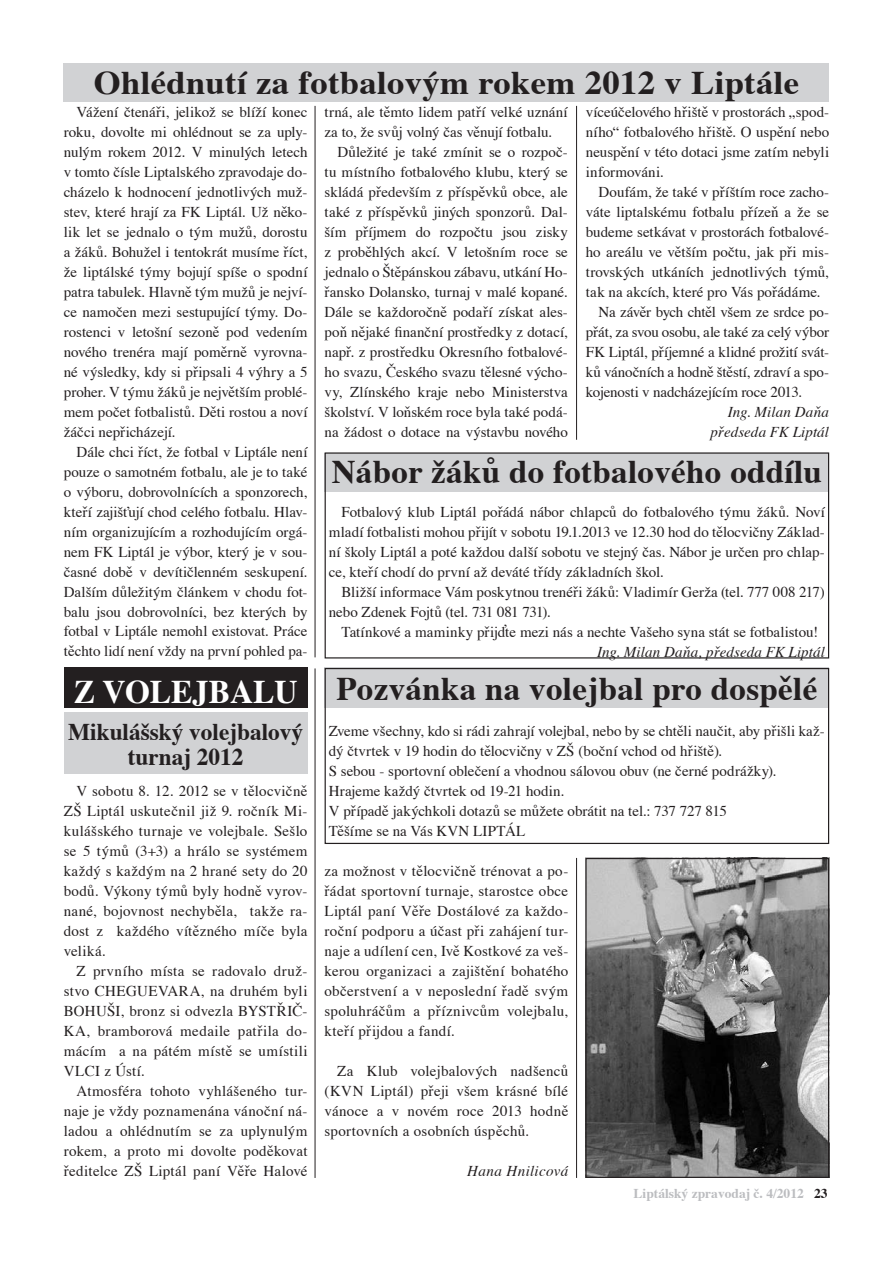
<style>
.page{position:relative;width:893px;height:1263px;background:#fff}
.page>*{position:absolute;margin:0;border:0;box-sizing:border-box;transform-origin:0 0}
.t1{font:700 33px "Times";letter-spacing:.01em;color:#231f20}
.t2{font:700 33px "Times";letter-spacing:.01em;color:#231f20;scale:1.05 1}
.t3{font:700 33px "Times";color:#fff}
.t4{font:700 24px/25.3px "Times";color:#231f20;text-align:center}
.t5{font:15px/20px "Times";letter-spacing:.005em;color:#231f20;text-align:justify}
.t6{font:italic 15px/20px "Times";letter-spacing:.01em;color:#231f20;text-align:right}
.t7{font:15px "Times";letter-spacing:-.015em;color:#231f20}
.t8{font:700 13.5px "Times";color:#bcbdc0}
.s1{color:#231f20}
</style>
<div class="page">
<div style="left:64px;top:64px;width:765px;height:38px;background:#d1d2d4"></div>
<div style="left:325px;top:668px;width:504px;height:40px;background:#d1d2d4"></div>
<div style="left:64px;top:712px;width:244px;height:61px;background:#d1d2d4"></div>
<div style="left:325px;top:453px;width:504px;height:38px;background:#d1d2d4"></div>
<div style="left:64px;top:668px;width:244px;height:40px;background:#231f20"></div>
<img style="left:587px;top:860px;width:240px;height:316px">
<div style="left:585px;top:858px;width:244px;height:320px;border:1px solid #231f20"></div>
<div style="left:325px;top:668px;width:504px;height:176px;border:1px solid #231f20"></div>
<hr style="left:315px;top:106px;width:1px;height:551px;background:#231f20">
<hr style="left:315px;top:668px;width:1px;height:510px;background:#231f20">
<hr style="left:576px;top:106px;width:1px;height:334px;background:#231f20">
<hr style="left:576px;top:858px;width:1px;height:320px;background:#231f20">
<h1 class="t2" style="left:94px;top:60px;width:673px">Ohlédnutí za fotbalovým rokem 2012 v Liptále</h1>
<p class="t5" style="left:586px;top:103px;width:245px">víceúčelového hřiště v prostorách „spod&shy;ního“ fotbalového hřiště. O uspění nebo neuspění v této dotaci jsme zatím nebyli informováni.</p>
<p class="t5" style="left:599px;top:183px;width:232px">Doufám, že také v příštím roce zacho-</p>
<p class="t5" style="left:586px;top:203px;width:245px">váte liptalskému fotbalu přízeň a že se</p>
<p class="t5" style="left:586px;top:223px;width:245px">budeme setkávat v prostorách fotbalové-</p>
<p class="t5" style="left:586px;top:243px;width:245px">ho areálu ve větším počtu, jak při mis-</p>
<p class="t5" style="left:586px;top:263px;width:245px">trovských utkáních jednotlivých týmů,</p>
<p class="t5" style="left:586px;top:283px;width:236px">tak na akcích, které pro Vás pořádáme.</p>
<p class="t7" style="left:599px;top:302px;width:232px">Na závěr bych chtěl všem ze srdce po-</p>
<p class="t5" style="left:586px;top:323px;width:245px">přát, za svou osobu, ale také za celý výbor</p>
<p class="t5" style="left:586px;top:342px;width:245px">FK Liptál, příjemné a klidné prožití svát-</p>
<p class="t5" style="left:586px;top:362px;width:245px">ků vánočních a hodně štěstí, zdraví a spo-</p>
<p class="t5" style="left:586px;top:382px;width:218px">kojenosti v nadcházejícím roce 2013.</p>
<p class="t6" style="left:710px;top:403px;width:120px">Ing. Milan Daňa předseda FK Liptál</p>
<p class="t5" style="left:64px;top:103px;width:245px;text-indent:13px">Vážení čtenáři, jelikož se blíží konec roku, dovolte mi ohlédnout se za uply&shy;nulým rokem 2012. V minulých letech v tomto čísle Liptalského zpravodaje do&shy;cházelo k hodnocení jednotlivých muž&shy;stev, které hrají za FK Liptál. Už něko&shy;lik let se jednalo o tým mužů, dorostu a žáků. Bohužel i tentokrát musíme říct, že liptálské týmy bojují spíše o spodní patra tabulek. Hlavně tým mužů je nejví&shy;ce namočen mezi sestupující týmy. Do&shy;rostenci v letošní sezoně pod vedením nového trenéra mají poměrně vyrovna&shy;né výsledky, kdy si připsali 4 výhry a 5 proher. V týmu žáků je největším problé&shy;mem počet fotbalistů. Děti rostou a noví žáčci nepřicházejí.</p>
<p class="t5" style="left:64px;top:442px;width:245px;text-indent:13px">Dále chci říct, že fotbal v Liptále není pouze o samotném fotbalu, ale je to také o výboru, dobrovolnících a sponzorech, kteří zajišťují chod celého fotbalu. Hlav&shy;ním organizujícím a rozhodujícím orgá&shy;nem FK Liptál je výbor, který je v sou&shy;časné době v devítičlenném seskupení.<br>Dalším důležitým článkem v chodu fot&shy;balu jsou dobrovolníci, bez kterých by fotbal v Liptále nemohl existovat. Práce těchto lidí není vždy na první pohled pa-</p>
<h1 class="t1" style="left:332px;top:449px;width:492px">Nábor žáků do fotbalového oddílu</h1>
<p class="t5" style="left:325px;top:103px;width:245px">trná, ale těmto lidem patří velké uznání za to, že svůj volný čas věnují fotbalu.</p>
<p class="t5" style="left:325px;top:143px;width:245px;text-indent:13px">Důležité je také zmínit se o rozpoč&shy;tu místního fotbalového klubu, který se skládá především z příspěvků obce, ale také z příspěvků jiných sponzorů. Dal&shy;ším příjmem do rozpočtu jsou zisky z proběhlých akcí. V letošním roce se jednalo o Štěpánskou zábavu, utkání Ho&shy;řansko Dolansko, turnaj v malé kopané.<br>Dále se každoročně podaří získat ales&shy;poň nějaké finanční prostředky z dotací, např. z prostředku Okresního fotbalové&shy;ho svazu, Českého svazu tělesné výcho&shy;vy, Zlínského kraje nebo Ministerstva školství. V loňském roce byla také podá&shy;na žádost o dotace na výstavbu nového</p>
<p class="t5" style="left:329px;top:502px;width:498px;text-indent:13px">Fotbalový klub Liptál pořádá nábor chlapců do fotbalového týmu žáků. Noví mladí fotbalisti mohou přijít v sobotu 19.1.2013 ve 12.30 hod do tělocvičny Základ&shy;ní školy Liptál a poté každou další sobotu ve stejný čas. Nábor je určen pro chlap&shy;ce, kteří chodí do první až deváté třídy základních škol.</p>
<p class="t5" style="left:329px;top:582px;width:498px;text-indent:13px">Bližší informace Vám poskytnou trenéři žáků: Vladimír Gerža (tel. 777 008 217) nebo Zdenek Fojtů (tel. 731 081 731).</p>
<p class="t5" style="left:342px;top:622px;width:478px">Tatínkové a maminky přijďte mezi nás a nechte Vašeho syna stát se fotbalistou!</p>
<p class="t6" style="left:597px;top:642px;width:229px">Ing. Milan Daňa, předseda FK Liptál</p>
<h1 class="t3" style="left:74px;top:670px;width:225px">Z VOLEJBALU</h1>
<h2 class="t4" style="left:68px;top:720px;width:236px">Mikulášský volejbalový turnaj 2012</h2>
<p class="t5" style="left:64px;top:782px;width:245px;text-indent:13px">V sobotu 8. 12. 2012 se v tělocvičně ZŠ Liptál uskutečnil již 9. ročník Mi&shy;kulášského turnaje ve volejbale. Sešlo se 5 týmů (3+3) a hrálo se systémem každý s každým na 2 hrané sety do 20 bodů. Výkony týmů byly hodně vyrov&shy;nané, bojovnost nechyběla, takže ra&shy;dost z každého vítězného míče byla veliká.</p>
<p class="t5" style="left:64px;top:962px;width:245px;text-indent:13px">Z prvního místa se radovalo druž&shy;stvo CHEGUEVARA, na druhém byli BOHUŠI, bronz si odvezla BYSTŘIČ-KA, bramborová medaile patřila do&shy;mácím a na pátém místě se umístili VLCI z Ústí.</p>
<p class="t5" style="left:64px;top:1082px;width:245px;text-indent:13px">Atmosféra tohoto vyhlášeného tur&shy;naje je vždy poznamenána vánoční ná&shy;ladou a ohlédnutím se za uplynulým rokem, a proto mi dovolte poděkovat ředitelce ZŠ Liptál paní Věře Halové</p>
<h1 class="t1" style="left:336px;top:666px;width:482px">Pozvánka na volejbal pro dospělé</h1>
<p class="t5" style="left:329px;top:722px;width:498px;text-align:left">Zveme všechny, kdo si rádi zahrají volejbal, nebo by se chtěli naučit, aby přišli kaž&shy;dý čtvrtek v 19 hodin do tělocvičny v ZŠ (boční vchod od hřiště).<br>S sebou - sportovní oblečení a vhodnou sálovou obuv (ne černé podrážky).<br>Hrajeme každý čtvrtek od 19-21 hodin.<br>V případě jakýchkoli dotazů se můžete obrátit na tel.: 737 727 815<br>Těšíme se na Vás KVN LIPTÁL</p>
<p class="t5" style="left:325px;top:862px;width:245px">za možnost v tělocvičně trénovat a po&shy;řádat sportovní turnaje, starostce obce Liptál paní Věře Dostálové za každo&shy;roční podporu a účast při zahájení tur&shy;naje a udílení cen, Ivě Kostkové za veš&shy;kerou organizaci a zajištění bohatého občerstvení a v neposlední řadě svým spoluhráčům a příznivcům volejbalu, kteří přijdou a fandí.</p>
<p class="t5" style="left:324px;top:1062px;width:245px;text-indent:13px">Za Klub volejbalových nadšenců (KVN Liptál) přeji všem krásné bílé vánoce a v novém roce 2013 hodně sportovních a osobních úspěchů.</p>
<p class="t6" style="left:467px;top:1162px;width:103px">Hana Hnilicová</p>
<p class="t8" style="left:634px;top:1184px;width:195px">Liptálský zpravodaj č. 4/2012 <span class="s1">23</span></p>
</div>
